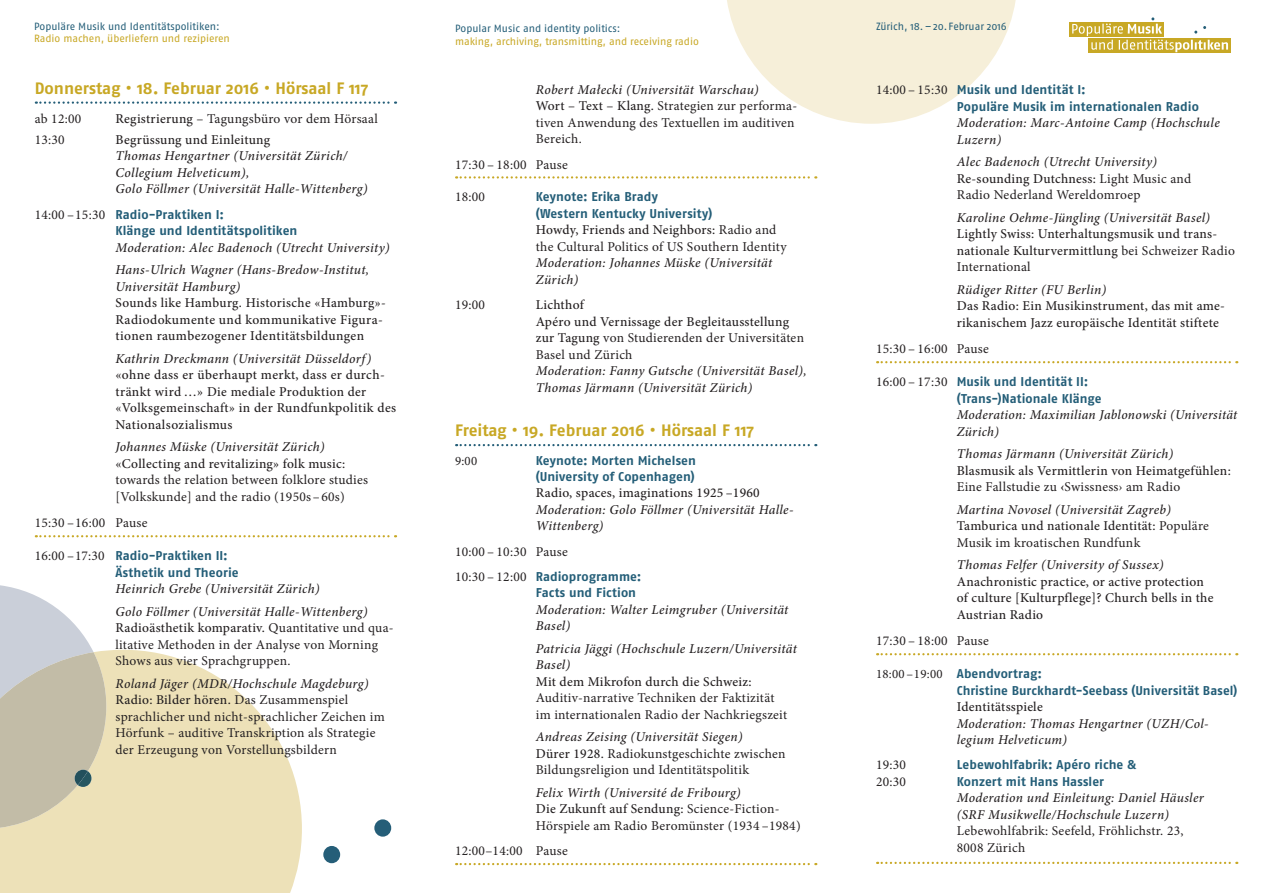
<style>
.page{position:relative;width:1263px;height:893px;background:#fff}
.page>*{position:absolute;margin:0;border:0;box-sizing:border-box;transform-origin:0 0}
.t1{font:700 16.5px "Fago No";color:#c8a825}
.t2{font:13.5px/16.5px "Minion Pro";letter-spacing:.02em;color:#231f20}
.t3{font:italic 500 13.5px/16.5px "Minion Pro";letter-spacing:.02em;color:#231f20}
.t4{font:500 13.5px/16.5px "Minion Pro";letter-spacing:.02em;color:#231f20}
.t5{font:12.9px "Minion Pro";color:#231f20}
.t6{font:700 12.75px/16.5px "Fago No";letter-spacing:.005em;color:#245e78}
.t7{font:10.5px "Fago No";color:#245e78}
.t8{font:10.5px "Fago No";letter-spacing:-.005em;color:#c8a825}
.s1{font-weight:500}
.s2{font-family:"Minion Pro";font-weight:400;font-size:13.5px;color:#231f20}
.s3{font-weight:500;font-style:italic}
.s4{font-weight:400}
.s5{font-weight:700}
.s6{font-family:"Minion Pro";font-weight:400;font-size:12.9px;color:#231f20}
</style>
<div class="page">
<svg style="left:0;top:650px;width:302px;height:243px;fill:#ede1b8"></svg>
<svg style="left:727px;top:0;width:289px;height:124px"></svg>
<svg style="left:36px;top:101px;width:360px;height:3px"></svg>
<svg style="left:36px;top:535px;width:360px;height:2px"></svg>
<svg style="left:456px;top:176px;width:360px;height:3px"></svg>
<svg style="left:456px;top:444px;width:360px;height:2px"></svg>
<svg style="left:456px;top:863px;width:360px;height:2px"></svg>
<svg style="left:877px;top:361px;width:360px;height:2px"></svg>
<svg style="left:877px;top:653px;width:360px;height:2px"></svg>
<svg style="left:877px;top:862px;width:360px;height:2px"></svg>
<div style="left:1089px;top:38px;width:142px;height:14px;background:#c8a825"></div>
<div style="left:1069px;top:22px;width:95px;height:14px;background:#c8a825"></div>
<svg style="left:1072px;top:17px;width:156px;height:35px"></svg>
<svg style="left:0;top:585px;width:106px;height:243px"></svg>
<div style="left:323px;top:846px;width:17px;height:17px;background:#255e78;border-radius:50%"></div>
<div style="left:374px;top:819px;width:17px;height:18px;background:#255e78;border-radius:50%"></div>
<p class="t7" style="left:34px;top:20px;width:187px">Populäre Musik und Identitätspolitiken:</p>
<p class="t7" style="left:876px;top:20px;width:132px">Zürich, 18. – 20. Februar 2016</p>
<p class="t8" style="left:34px;top:33px;width:197px">Radio machen, überliefern und rezipieren</p>
<p class="t7" style="left:455px;top:22px;width:167px">Popular Music and identity politics:</p>
<p class="t8" style="left:455px;top:35px;width:245px">making, archiving, transmitting, and receiving radio</p>
<p class="t1" style="left:35px;top:78px;width:335px">Donnerstag • 18. Februar 2016 • Hörsaal F 117</p>
<p class="t2" style="left:35px;top:111px;width:48px">ab 12:00</p>
<p class="t2" style="left:116px;top:111px;width:264px"><span class="s1">Registrierung</span> – Tagungsbüro vor dem Hörsaal</p>
<p class="t2" style="left:35px;top:131px;width:32px">13:30</p>
<p class="t4" style="left:116px;top:131px;width:156px">Begrüssung und Einleitung</p>
<p class="t3" style="left:116px;top:148px;width:254px">Thomas Hengartner (Universität Zürich/<br>Collegium Helveticum),<br>Golo Föllmer (Universität Halle-Wittenberg)</p>
<p class="t6" style="left:116px;top:206px;width:183px;text-indent:-81px"><span class="s2">14:00 – 15:30</span> Radio-Praktiken I:<br>Klänge und Identitätspolitiken</p>
<p class="t3" style="left:116px;top:236px;width:276px;line-height:22.5px">Moderation: Alec Badenoch (Utrecht University)<br>Hans-Ulrich Wagner (Hans-Bredow-Institut,</p>
<p class="t3" style="left:116px;top:278px;width:126px">Universität Hamburg)</p>
<p class="t4" style="left:116px;top:295px;width:272px">Sounds like Hamburg. Historische «Hamburg»-<br>Radiodokumente und kommunikative Figura&shy;tionen raumbezogener Identitätsbildungen</p>
<p class="t3" style="left:116px;top:350px;width:257px">Kathrin Dreckmann (Universität Düsseldorf)</p>
<p class="t4" style="left:116px;top:367px;width:282px">«ohne dass er überhaupt merkt, dass er durch&shy;tränkt wird …» Die mediale Produktion der «Volksgemeinschaft» in der Rundfunkpolitik des Nationalsozialismus</p>
<p class="t3" style="left:116px;top:438px;width:211px">Johannes Müske (Universität Zürich)</p>
<p class="t4" style="left:116px;top:455px;width:231px">«Collecting and revitalizing» folk music:</p>
<p class="t2" style="left:116px;top:472px;width:254px">towards the relation between folklore studies [Volkskunde] and the radio (1950s–60s)</p>
<p class="t2" style="left:35px;top:515px;width:114px">15:30 – 16:00 Pause</p>
<p class="t6" style="left:116px;top:547px;width:125px;text-indent:-81px"><span class="s2">16:00 – 17:30</span> Radio-Praktiken II:<br>Ästhetik und Theorie</p>
<p class="t3" style="left:116px;top:577px;width:254px;line-height:22.5px">Heinrich Grebe (Universität Zürich)<br>Golo Föllmer (Universität Halle-Wittenberg)</p>
<p class="t2" style="left:116px;top:620px;width:280px"><span class="s1">Radioästhetik komparativ.</span> Quantitative und qua&shy;litative Methoden in der Analyse von Morning<br>Shows aus vier Sprachgruppen.</p>
<p class="t2" style="left:116px;top:675px;width:271px"><span class="s3">Roland Jäger (MDR/Hochschule Magdeburg)<br></span><span class="s1">Radio: Bilder hören.</span> Das Zusammenspiel sprachlicher und nicht-sprachlicher Zeichen im Hörfunk – auditive Transkription als Strategie der Erzeugung von Vorstellungsbildern</p>
<p class="t2" style="left:536px;top:81px;width:263px"><span class="s3">Robert Małecki (Universität Warschau)<br></span><span class="s1">Wort – Text – Klang.</span> Strategien zur performa&shy;tiven Anwendung des Textuellen im auditiven Bereich.</p>
<p class="t2" style="left:455px;top:156px;width:114px">17:30 – 18:00 Pause</p>
<p class="t2" style="left:455px;top:189px;width:32px">18:00</p>
<p class="t6" style="left:536px;top:188px;width:178px">Keynote: Erika Brady (Western Kentucky University)</p>
<p class="t2" style="left:536px;top:222px;width:252px"><span class="s1">Howdy, Friends and Neighbors:</span> Radio and the Cultural Politics of US Southern Identity</p>
<p class="t3" style="left:536px;top:255px;width:238px">Moderation: Johannes Müske (Universität<br>Zürich)</p>
<p class="t2" style="left:455px;top:297px;width:32px">19:00</p>
<p class="t4" style="left:536px;top:297px;width:270px">Lichthof<br>Apéro und Vernissage der Begleitausstellung zur Tagung <span class="s4">von Studierenden der Universitäten<br>Basel und Zürich</span></p>
<p class="t3" style="left:536px;top:362px;width:272px">Moderation: Fanny Gutsche (Universität Basel),<br>Thomas Järmann (Universität Zürich)</p>
<p class="t1" style="left:455px;top:421px;width:300px">Freitag • 19. Februar 2016 • Hörsaal F 117</p>
<p class="t5" style="left:455px;top:452px;width:24px">9:00</p>
<p class="t6" style="left:536px;top:452px;width:162px;line-height:15.9px">Keynote: Morten Michelsen (University of Copenhagen)</p>
<p class="t4" style="left:536px;top:485px;width:226px">Radio, spaces, imaginations 1925 –1960</p>
<p class="t3" style="left:536px;top:501px;width:259px">Moderation: Golo Föllmer (Universität Halle-<br>Wittenberg)</p>
<p class="t2" style="left:455px;top:543px;width:114px">10:00 – 10:30 Pause</p>
<p class="t6" style="left:536px;top:568px;width:107px;text-indent:-81px"><span class="s2">10:30 – 12:00</span> Radioprogramme:<br>Facts und Fiction</p>
<p class="t3" style="left:536px;top:601px;width:254px">Moderation: Walter Leimgruber (Universität<br>Basel)</p>
<p class="t3" style="left:536px;top:640px;width:263px">Patricia Jäggi (Hochschule Luzern/Universität<br>Basel)</p>
<p class="t4" style="left:536px;top:673px;width:217px">Mit dem Mikrofon durch die Schweiz:</p>
<p class="t2" style="left:536px;top:690px;width:253px">Auditiv-narrative Techniken der Faktizität im internationalen Radio der Nachkriegszeit</p>
<p class="t2" style="left:536px;top:729px;width:251px"><span class="s3">Andreas Zeising (Universität Siegen)<br></span><span class="s1">Dürer 1928.</span> Radiokunstgeschichte zwischen<br>Bildungsreligion und Identitätspolitik</p>
<p class="t2" style="left:536px;top:784px;width:266px"><span class="s3">Felix Wirth (Université de Fribourg)<br></span><span class="s1">Die Zukunft auf Sendung:</span> Science-Fiction-<br>Hörspiele am Radio Beromünster (1934 –1984)</p>
<p class="t2" style="left:455px;top:843px;width:114px">12:00–14:00 Pause</p>
<p class="t6" style="left:957px;top:81px;width:244px;text-indent:-81px"><span class="s2">14:00 – 15:30</span> Musik und Identität I:<br>Populäre Musik im internationalen Radio</p>
<p class="t3" style="left:957px;top:114px;width:264px">Moderation: Marc-Antoine Camp (Hochschule<br>Luzern)</p>
<p class="t2" style="left:957px;top:154px;width:236px"><span class="s3">Alec Badenoch (Utrecht University)<br></span><span class="s1">Re-sounding Dutchness:</span> Light Music and<br>Radio Nederland Wereldomroep</p>
<p class="t3" style="left:957px;top:209px;width:255px">Karoline Oehme-Jüngling (Universität Basel)</p>
<p class="t4" style="left:957px;top:226px;width:280px">Lightly Swiss: Unterhaltungsmusik und trans&shy;nationale Kulturvermittlung <span class="s4">bei Schweizer Radio<br>International</span></p>
<p class="t3" style="left:957px;top:281px;width:151px">Rüdiger Ritter (FU Berlin)</p>
<p class="t4" style="left:957px;top:298px;width:270px">Das Radio: Ein Musikinstrument, das mit ame&shy;rikanischem Jazz europäische Identität stiftete</p>
<p class="t2" style="left:876px;top:341px;width:114px">15:30 – 16:00 Pause</p>
<p class="t6" style="left:957px;top:373px;width:146px;text-indent:-81px"><span class="s2">16:00 – 17:30</span> Musik und Identität II: (Trans-)Nationale Klänge</p>
<p class="t3" style="left:957px;top:406px;width:282px">Moderation: Maximilian Jablonowski (Universität<br>Zürich)</p>
<p class="t3" style="left:957px;top:445px;width:218px">Thomas Järmann (Universität Zürich)</p>
<p class="t4" style="left:957px;top:462px;width:275px">Blasmusik als Vermittlerin von Heimatgefühlen:<br><span class="s4">Eine Fallstudie zu</span> <span class="s5">‹</span><span class="s4">Swissness› am Radio</span></p>
<p class="t2" style="left:957px;top:501px;width:254px"><span class="s3">Martina Novosel (Universität Zagreb)<br></span><span class="s1">Tamburica und nationale Identität:</span> Populäre<br>Musik im kroatischen Rundfunk</p>
<p class="t3" style="left:957px;top:556px;width:208px">Thomas Felfer (University of Sussex)</p>
<p class="t4" style="left:957px;top:573px;width:258px">Anachronistic practice, or active protection of culture [Kulturpflege]? Church bells in the<br>Austrian Radio</p>
<p class="t2" style="left:876px;top:633px;width:114px">17:30 – 18:00 Pause</p>
<p class="t6" style="left:957px;top:665px;width:282px;text-indent:-81px"><span class="s6">18:00 –19:00</span> Abendvortrag:<br>Christine Burckhardt-Seebass (Universität Basel)</p>
<p class="t4" style="left:957px;top:699px;width:88px">Identitätsspiele</p>
<p class="t3" style="left:957px;top:715px;width:253px">Moderation: Thomas Hengartner (UZH/Col&shy;legium Helveticum)</p>
<p class="t2" style="left:876px;top:757px;width:32px">19:30</p>
<p class="t6" style="left:957px;top:756px;width:181px">Lebewohlfabrik: Apéro riche &amp;</p>
<p class="t2" style="left:876px;top:773px;width:32px">20:30</p>
<p class="t6" style="left:957px;top:773px;width:149px">Konzert mit Hans Hassler</p>
<p class="t3" style="left:957px;top:790px;width:249px">Moderation und Einleitung: Daniel Häusler (SRF Musikwelle/Hochschule Luzern)</p>
<p class="t2" style="left:957px;top:823px;width:228px">Lebewohlfabrik: Seefeld, Fröhlichstr. 23,<br>8008 Zürich</p>
</div>
